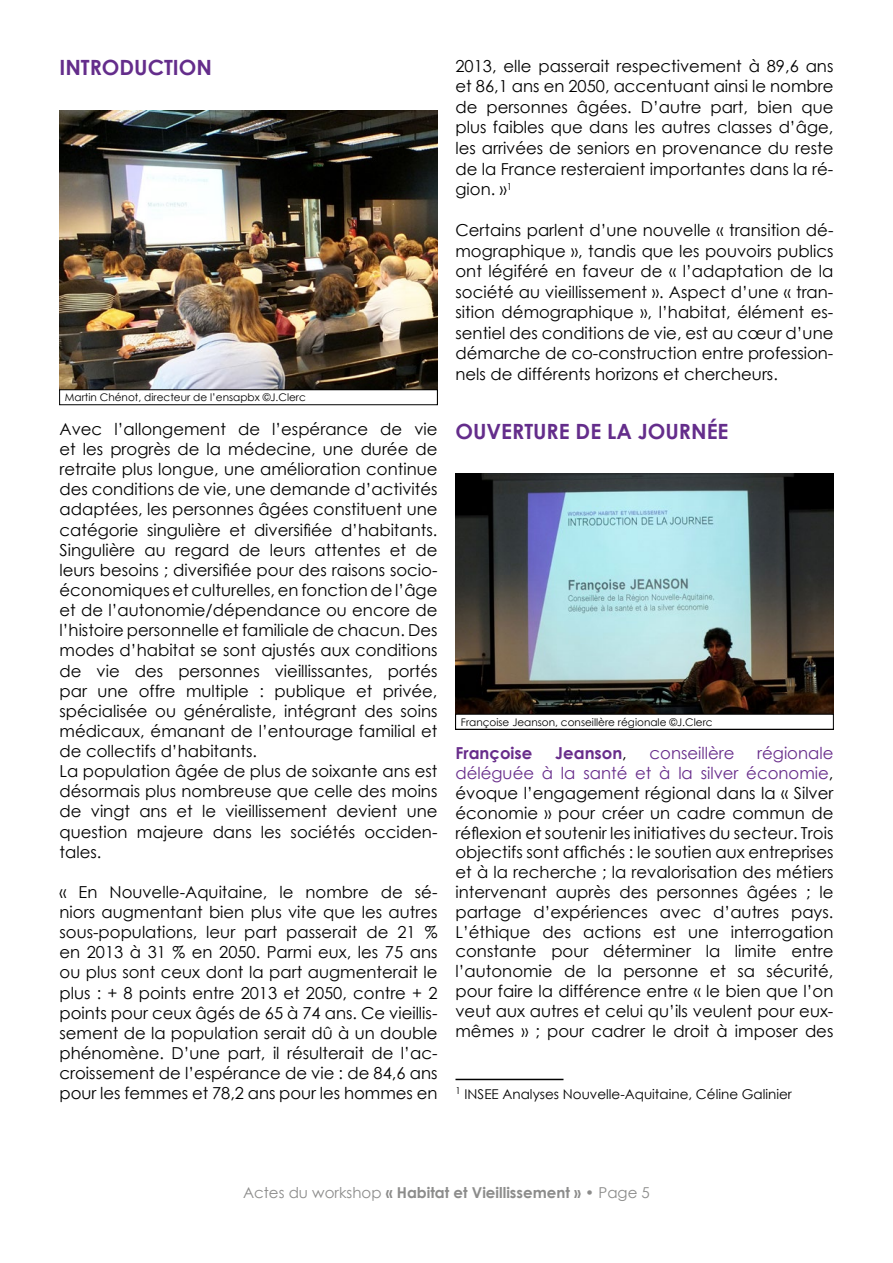
<style>
.page{position:relative;width:893px;height:1263px;background:#fff}
.page>*{position:absolute;margin:0;border:0;box-sizing:border-box;transform-origin:0 0}
.t1{font:700 21px "Century Gothic";color:#642d8b}
.t2{font:16.5px/20.1px "Century Gothic";color:#000;text-align:justify}
.t3{font:700 16.5px "Century Gothic";color:#682d8b}
.t4{font:16.5px "Century Gothic";color:#682d8b}
.t5{font:700 15px "Century Gothic";color:#8c8c8b}
.t6{font:13.5px "Century Gothic";color:#000}
.t7{font:10.5px "Century Gothic";color:#000}
.s1{color:#682d8b}
.s2{font-weight:400;color:#000}
.s3{font-weight:400}
</style>
<div class="page">
<img style="left:60px;top:110px;width:377px;height:280px">
<hr style="left:455px;top:1079px;width:108px;height:1px;background:#000">
<img style="left:455px;top:473px;width:378px;height:241px">
<p class="t1" style="left:60px;top:52px;width:154px">INTRODUCTION</p>
<p class="t7" style="left:65px;top:390px;width:242px">Martin Chénot, directeur de l’ensapbx ©J.Clerc</p>
<p class="t2" style="left:60px;top:419px;width:379px;text-align:left">Avec l’allongement de l’espérance de vie et les progrès de la médecine, une durée de retraite plus longue, une amélioration continue des conditions de vie, une demande d’activités adaptées, les personnes âgées constituent une catégorie singulière et diversifiée d’habitants.<br>Singulière au regard de leurs attentes et de leurs besoins ; diversifiée pour des raisons socio&shy;économiques et culturelles, en fonction de l’âge et de l’autonomie/dépendance ou encore de l’histoire personnelle et familiale de chacun. Des modes d’habitat se sont ajustés aux conditions de vie des personnes vieillissantes, portés par une offre multiple : publique et privée, spécialisée ou généraliste, intégrant des soins médicaux, émanant de l’entourage familial et de collectifs d’habitants.<br>La population âgée de plus de soixante ans est désormais plus nombreuse que celle des moins de vingt ans et le vieillissement devient une question majeure dans les sociétés occiden&shy;tales.</p>
<p class="t2" style="left:60px;top:882px;width:379px">« En Nouvelle-Aquitaine, le nombre de sé&shy;niors augmentant bien plus vite que les autres sous-populations, leur part passerait de 21 % en 2013 à 31 % en 2050. Parmi eux, les 75 ans ou plus sont ceux dont la part augmenterait le plus : + 8 points entre 2013 et 2050, contre + 2 points pour ceux âgés de 65 à 74 ans. Ce vieillis&shy;sement de la population serait dû à un double phénomène. D’une part, il résulterait de l’ac&shy;croissement de l’espérance de vie : de 84,6 ans pour les femmes et 78,2 ans pour les hommes en</p>
<p class="t2" style="left:455px;top:55px;width:379px;line-height:20.5px">2013, elle passerait respectivement à 89,6 ans et 86,1 ans en 2050, accentuant ainsi le nombre de personnes âgées. D’autre part, bien que plus faibles que dans les autres classes d’âge, les arrivées de seniors en provenance du reste de la France resteraient importantes dans la ré&shy;gion. »<sup>1</sup></p>
<p class="t2" style="left:455px;top:220px;width:379px;line-height:20.5px">Certains parlent d’une nouvelle « transition dé&shy;mographique », tandis que les pouvoirs publics ont légiféré en faveur de « l’adaptation de la société au vieillissement ». Aspect d’une « tran&shy;sition démographique », l’habitat, élément es&shy;sentiel des conditions de vie, est au cœur d’une démarche de co-construction entre profession&shy;nels de différents horizons et chercheurs.</p>
<p class="t1" style="left:455px;top:415px;width:275px">OUVERTURE DE LA JOURNÉE</p>
<p class="t7" style="left:461px;top:714px;width:253px">Françoise Jeanson, conseillère régionale ©J.Clerc</p>
<p class="t2" style="left:455px;top:743px;width:379px;text-indent:302px"><span class="s1">régionale déléguée à la santé et à la silver économie</span>, évoque l’engagement régional dans la « Silver économie » pour créer un cadre commun de réflexion et soutenir les initiatives du secteur. Trois objectifs sont affichés : le soutien aux entreprises et à la recherche ; la revalorisation des métiers intervenant auprès des personnes âgées ; le partage d’expériences avec d’autres pays.<br>L’éthique des actions est une interrogation constante pour déterminer la limite entre l’autonomie de la personne et sa sécurité, pour faire la différence entre « le bien que l’on veut aux autres et celui qu’ils veulent pour eux&shy;mêmes » ; pour cadrer le droit à imposer des</p>
<p class="t3" style="left:455px;top:741px;width:78px">Françoise</p>
<p class="t3" style="left:555px;top:741px;width:73px">Jeanson<span class="s2">,</span></p>
<p class="t4" style="left:649px;top:742px;width:86px">conseillère</p>
<p class="t6" style="left:455px;top:1085px;width:338px"><sup>1</sup> INSEE Analyses Nouvelle-Aquitaine, Céline Galinier</p>
<p class="t5" style="left:243px;top:1181px;width:408px"><span class="s3">Actes du workshop</span> « Habitat et Vieillissement » <span class="s3">• Page 5</span></p>
</div>
